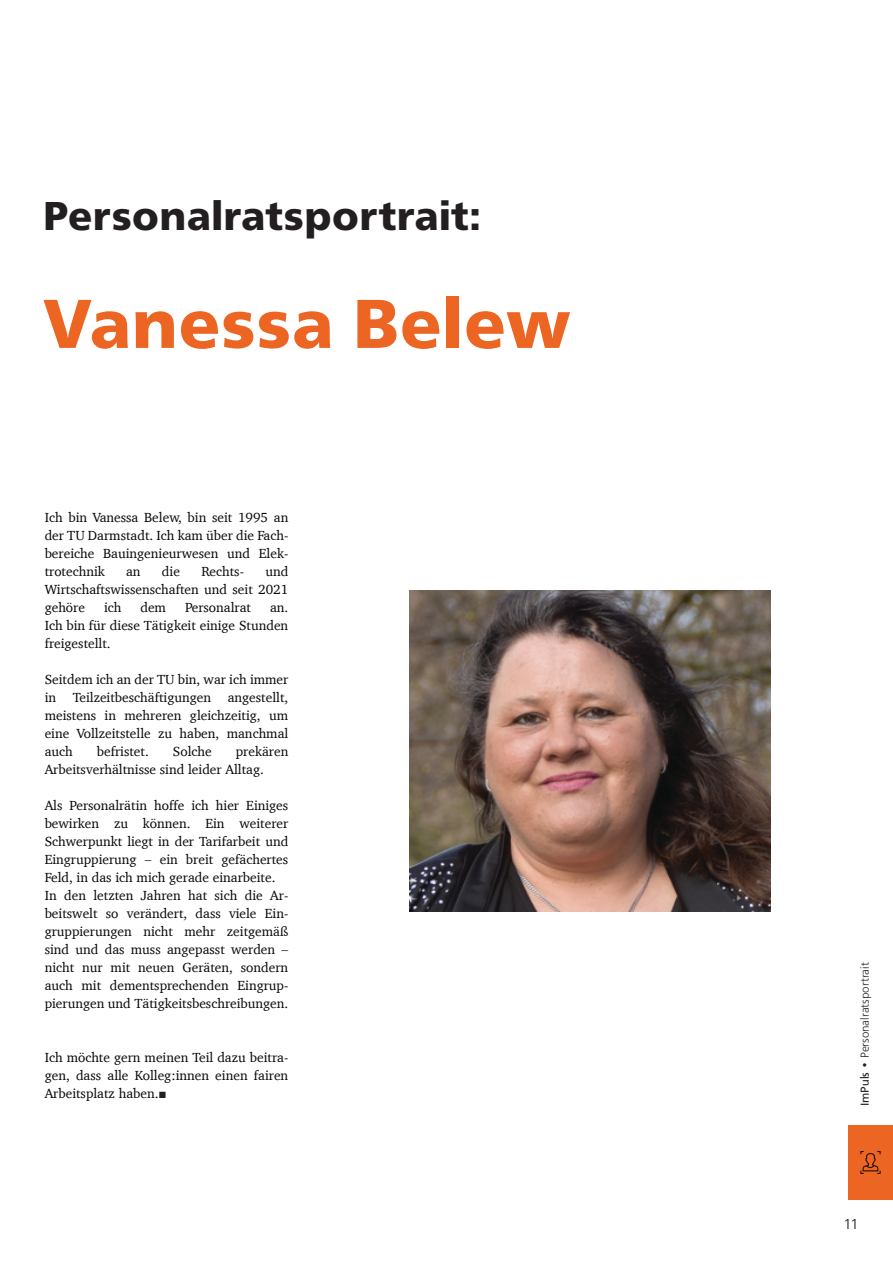
<style>
.page{position:relative;width:893px;height:1263px;background:#fff}
.page>*{position:absolute;margin:0;border:0;box-sizing:border-box;transform-origin:0 0}
.t1{font:800 72px "Front Page Pro";letter-spacing:.01em;color:#ec6523}
.t2{font:800 42px "Front Page Pro";letter-spacing:.01em;color:#231f20}
.t3{font:300 15px "Front Page Pro";color:#231f20;scale:1.1 1}
.t4{font:13.5px/18px "Charter";color:#080704;text-align:justify}
.t5{font:300 12px "Front Page Pro";color:#231f20}
.s1{font-family:"Arial";color:#231f20}
.s2{font-weight:400}
</style>
<div class="page">
<img style="left:409px;top:590px;width:361px;height:321px">
<div style="left:848px;top:1125px;width:45px;height:75px;background:#ec6523"></div>
<img style="left:860px;top:1151px;width:21px;height:23px">
<h2 class="t2" style="left:43px;top:200px;width:439px">Personalratsportrait:</h2>
<h1 class="t1" style="left:43px;top:297px;width:529px">Vanessa Belew</h1>
<p class="t4" style="left:45px;top:509px;width:245px">Ich bin Vanessa Belew, bin seit 1995 an der TU Darmstadt. Ich kam über die Fach&shy;bereiche Bauingenieurwesen und Elek&shy;trotechnik</p>
<p class="t4" style="left:45px;top:563px;width:245px;text-indent:221px">und Wirtschaftswissenschaften und seit 2021 gehöre</p>
<p class="t4" style="left:126px;top:563px;width:16px">an</p>
<p class="t4" style="left:162px;top:563px;width:20px">die</p>
<p class="t4" style="left:201px;top:563px;width:44px">Rechts-</p>
<p class="t4" style="left:104px;top:599px;width:19px">ich</p>
<p class="t4" style="left:140px;top:599px;width:27px">dem</p>
<p class="t4" style="left:185px;top:599px;width:68px">Personalrat</p>
<p class="t4" style="left:45px;top:599px;width:245px;text-indent:225px">an.<br>Ich bin für diese Tätigkeit einige Stunden freigestellt.</p>
<p class="t4" style="left:45px;top:671px;width:245px">Seitdem ich an der TU bin, war ich immer in Teilzeitbeschäftigungen angestellt, meistens in mehreren gleichzeitig, um eine Vollzeitstelle zu haben, manchmal auch</p>
<p class="t4" style="left:97px;top:743px;width:53px">befristet.</p>
<p class="t4" style="left:173px;top:743px;width:40px">Solche</p>
<p class="t4" style="left:45px;top:743px;width:245px;text-indent:191px">prekären<br>Arbeitsverhältnisse sind leider Alltag.</p>
<p class="t4" style="left:45px;top:797px;width:245px;text-align:left">Als Personalrätin hoffe ich hier Einiges bewirken zu können. Ein weiterer Schwerpunkt liegt in der Tarifarbeit und Eingruppierung – ein breit gefächertes Feld, in das ich mich gerade einarbeite.<br>In den letzten Jahren hat sich die Ar&shy;beitswelt so verändert, dass viele Ein&shy;gruppierungen nicht mehr zeitgemäß sind und das muss angepasst werden – nicht nur mit neuen Geräten, sondern auch mit dementsprechenden Eingrup&shy;pierungen und Tätigkeitsbeschreibungen.</p>
<p class="t4" style="left:45px;top:1049px;width:245px">Ich möchte gern meinen Teil dazu beitra&shy;gen, dass alle Kolleg:innen einen fairen Arbeitsplatz haben.<span class="s1">■</span></p>
<p class="t5" style="left:860px;top:1106px;width:145px;rotate:-90deg"><span class="s2">ImPuls</span> • Personalratsportrait</p>
<p class="t3" style="left:843px;top:1218px;width:16px">11</p>
</div>
